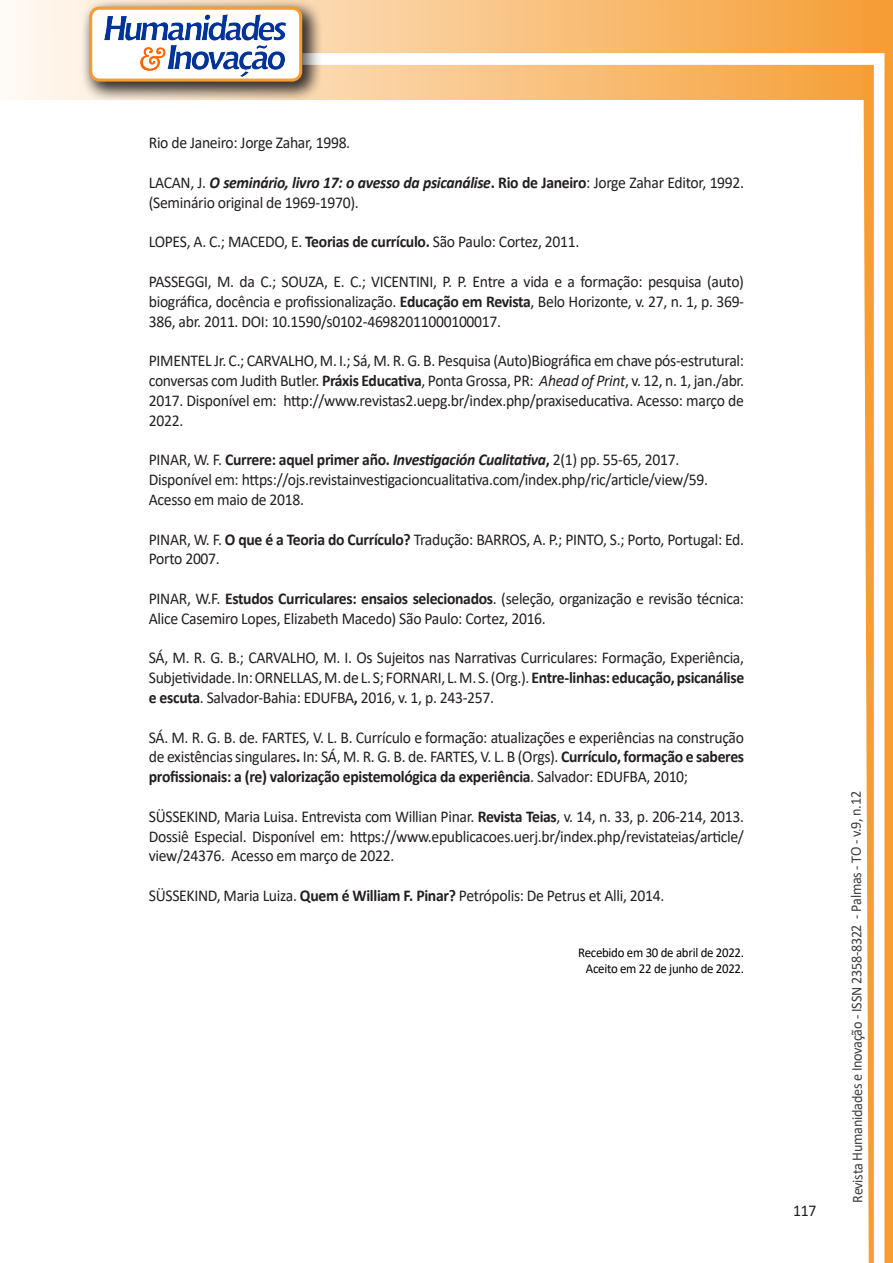
<style>
.page{position:relative;width:893px;height:1263px;background:#fff}
.page>*{position:absolute;margin:0;border:0;box-sizing:border-box;transform-origin:0 0}
.texto{font:16.5px/19.8px "Calibri";letter-spacing:-.02em;color:#231f20;text-align:justify;scale:.95 1}
.t1{font:15px "Calibri";letter-spacing:-.025em;color:#3e3e3f;scale:.95 1}
.texto-2{font:13.5px "Calibri";letter-spacing:-.02em;color:#000;scale:.95 1}
.s1{font-weight:700;font-style:italic}
.s2{font-weight:700}
.s3{font-style:italic}
</style>
<div class="page">
<svg style="left:5px;top:0;width:858px;height:100px;background:#f9c484"></svg>
<div style="left:302px;top:53px;width:582px;height:12px;background:#fff;border:2px solid #fff"></div>
<svg style="left:863px;top:0;width:30px;height:1263px"></svg>
<div style="left:81px;top:0;width:241px;height:102px;background:#231f20;opacity:.75"></div>
<div style="left:91px;top:8px;width:210px;height:72px;background:#fff;border-radius:9px"></div>
<img style="left:104px;top:14px;width:181px;height:62px">
<div style="left:89px;top:7px;width:213px;height:75px;border:3px solid #f69e34;border-radius:9px"></div>
<p class="texto" style="left:149px;top:133px;width:214px">Rio de Janeiro: Jorge Zahar, 1998.</p>
<p class="texto" style="left:149px;top:172px;width:628px">LACAN, J. <span class="s1">O seminário, livro 17: o avesso da psicanálise</span><span class="s2">. Rio de Janeiro</span>: Jorge Zahar Editor, 1992. (Seminário original de 1969-1970).</p>
<p class="texto" style="left:149px;top:232px;width:455px">LOPES, A. C.; MACEDO, E. <span class="s2">Teorias de currículo.</span> São Paulo: Cortez, 2011.</p>
<p class="texto" style="left:149px;top:271px;width:628px">PASSEGGI, M. da C.; SOUZA, E. C.; VICENTINI, P. P. Entre a vida e a formação: pesquisa (auto) biográfica, docência e profissionalização. <span class="s2">Educação em Revista</span>, Belo Horizonte, v. 27, n. 1, p. 369- 386, abr. 2011. DOI: 10.1590/s0102-46982011000100017.</p>
<p class="texto" style="left:149px;top:350px;width:628px">PIMENTEL Jr. C.; CARVALHO, M. I.; Sá, M. R. G. B. Pesquisa (Auto)Biográfica em chave pós-estrutural: conversas com Judith Butler. <span class="s2">Práxis Educativa</span>, Ponta Grossa, PR: <span class="s3">Ahead of Print</span>, v. 12, n. 1, jan./abr.<br>2017. Disponível em: http://www.revistas2.uepg.br/index.php/praxiseducativa. Acesso: março de 2022.</p>
<p class="texto" style="left:149px;top:449px;width:590px;text-align:left">PINAR, W. F. <span class="s2">Currere: aquel primer año.</span> <span class="s1">Investigación Cualitativa</span><span class="s2">,</span> 2(1) pp. 55-65, 2017.<br>Disponível em: https://ojs.revistainvestigacioncualitativa.com/index.php/ric/article/view/59.<br>Acesso em maio de 2018.</p>
<p class="texto" style="left:149px;top:529px;width:628px">PINAR, W. F. <span class="s2">O que é a Teoria do Currículo?</span> Tradução: BARROS, A. P.; PINTO, S.; Porto, Portugal: Ed.<br>Porto 2007.</p>
<p class="texto" style="left:149px;top:588px;width:628px">PINAR, W.F. <span class="s2">Estudos Curriculares: ensaios selecionados</span>. (seleção, organização e revisão técnica:<br>Alice Casemiro Lopes, Elizabeth Macedo) São Paulo: Cortez, 2016.</p>
<p class="texto" style="left:149px;top:647px;width:628px">SÁ, M. R. G. B.; CARVALHO, M. I. Os Sujeitos nas Narrativas Curriculares: Formação, Experiência, Subjetividade. In: ORNELLAS, M. de L. S; FORNARI, L. M. S. (Org.). <span class="s2">Entre-linhas: educação, psicanálise e escuta</span>. Salvador-Bahia: EDUFBA<span class="s2">,</span> 2016, v. 1, p. 243-257.</p>
<p class="texto" style="left:149px;top:727px;width:628px">SÁ. M. R. G. B. de. FARTES, V. L. B. Currículo e formação: atualizações e experiências na construção de existências singulares<span class="s2">.</span> In: SÁ, M. R. G. B. de. FARTES, V. L. B (Orgs). <span class="s2">Currículo, formação e saberes profissionais: a (re) valorização epistemológica da experiência</span>. Salvador: EDUFBA, 2010;</p>
<p class="texto" style="left:149px;top:806px;width:628px">SÜSSEKIND, Maria Luisa. Entrevista com Willian Pinar. <span class="s2">Revista Teias</span>, v. 14, n. 33, p. 206-214, 2013.<br>Dossiê Especial. Disponível em: https://www.epublicacoes.uerj.br/index.php/revistateias/article/ view/24376. Acesso em março de 2022.</p>
<p class="texto" style="left:149px;top:885px;width:544px">SÜSSEKIND, Maria Luiza. <span class="s2">Quem é William F. Pinar?</span> Petrópolis: De Petrus et Alli, 2014.</p>
<p class="texto-2" style="left:578px;top:943px;width:176px">Recebido em 30 de abril de 2022.</p>
<p class="texto-2" style="left:586px;top:959px;width:168px">Aceito em 22 de junho de 2022.</p>
<p class="texto" style="left:793px;top:1200px;width:26px">117</p>
<p class="t1" style="left:846px;top:1203px;width:435px;rotate:-90deg">Revista Humanidades e Inovação - ISSN 2358-8322 - Palmas - TO - v.9, n.12</p>
</div>
